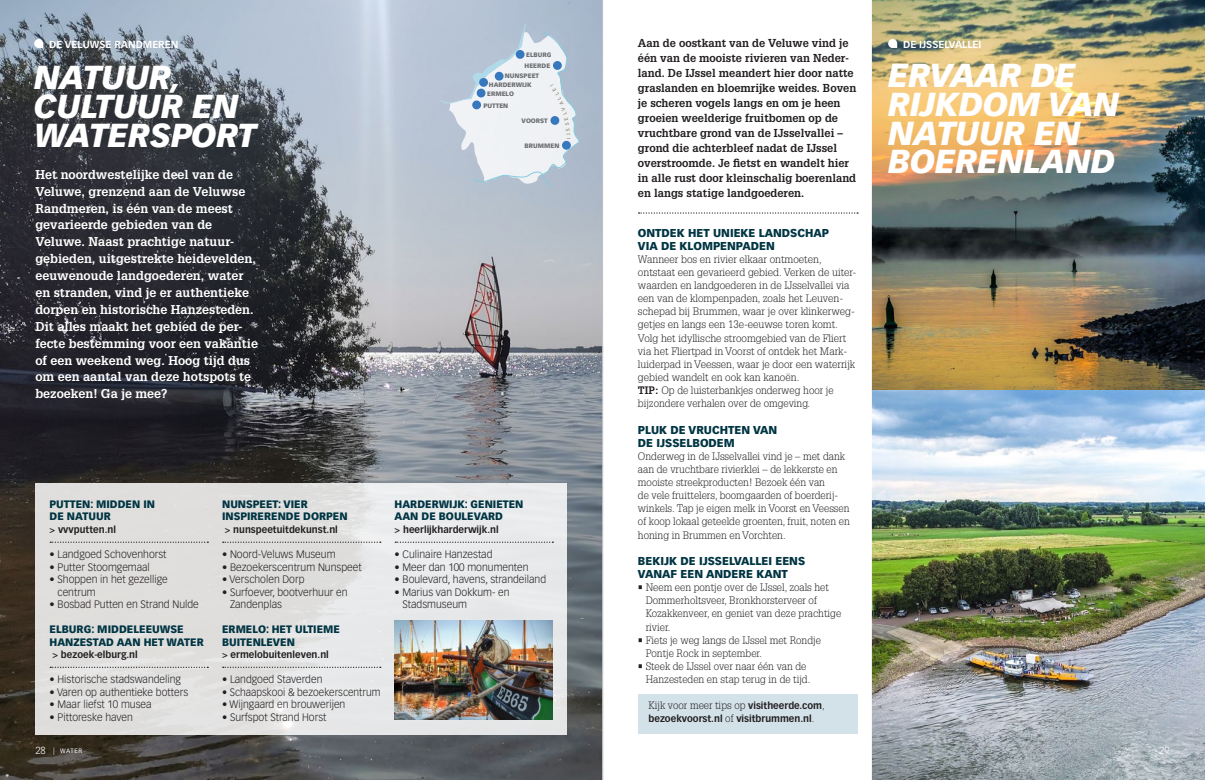
<style>
.page{position:relative;width:1205px;height:780px;background:#fff}
.page>*{position:absolute;margin:0;border:0;box-sizing:border-box;transform-origin:0 0}
.t1{font:italic 900 32.62px/28.8px "Vectora LT Std";letter-spacing:-.01em;color:#fff}
.t2{font:700 12.5px/16.9px "Glypha LT Std";color:#fff}
.t3{font:700 11.25px/15px "Glypha LT Std";color:#231f20}
.t4{font:900 11.25px/13.1px "Vectora LT Std";color:#003543}
.t5{font:300 10.62px/13.1px "Glypha LT Std";color:#231f20}
.t6{font:300 10.62px/12.5px "Vectora LT Std";color:#231f20}
.t7{font:900 10.62px/12.5px "Vectora LT Std";color:#003543}
.t8{font:300 10.62px "Vectora LT Std";color:#231f20;scale:.96 1}
.t9{font:700 10px "Vectora LT Std";color:#fff}
.t10{font:300 10px "Vectora LT Std";color:#fff}
.t11{font:700 9.62px "Vectora LT Std";color:#231f20}
.t12{font:900 6.25px/12px "Vectora LT Std";color:#6c6d70}
.t13{font:6.25px "Vectora LT Std";letter-spacing:.09em;color:#fff}
.s1{font-weight:700}
.s2{font-family:"Vectora LT Std";font-weight:700;font-size:9.62px}
.s3{font-family:"Glypha LT Std";font-weight:300;font-size:10.62px}
.s4{font-weight:300;font-size:10px}
.s5{font-weight:300;font-size:7.5px}
</style>
<div class="page">
<img style="left:0;top:0;width:602px;height:780px">
<img style="left:872px;top:390px;width:333px;height:390px">
<img style="left:872px;top:0;width:333px;height:390px">
<div style="left:35px;top:483px;width:532px;height:251px;background:linear-gradient(to right,#dedcda,#e8eaec)"></div>
<div style="left:638px;top:694px;width:219px;height:39px;background:#d3e1e9"></div>
<svg style="left:50px;top:541px;width:158px;height:2px"></svg>
<svg style="left:50px;top:666px;width:158px;height:2px"></svg>
<svg style="left:223px;top:541px;width:158px;height:2px"></svg>
<svg style="left:223px;top:666px;width:158px;height:2px"></svg>
<svg style="left:395px;top:541px;width:158px;height:2px"></svg>
<svg style="left:638px;top:212px;width:220px;height:2px"></svg>
<svg style="left:34px;top:39px;width:9px;height:9px"></svg>
<svg style="left:888px;top:39px;width:9px;height:9px"></svg>
<img style="left:395px;top:620px;width:158px;height:99px">
<hr style="left:602px;top:0;width:1px;height:780px;background:#c7c8ca">
<svg style="left:439px;top:24px;width:142px;height:163px"></svg>
<p class="t3" style="left:638px;top:35px;width:220px">Aan de oostkant van de Veluwe vind je één van de mooiste rivieren van Neder&shy;land. De IJssel meandert hier door natte graslanden en bloemrijke weides. Boven je scheren vogels langs en om je heen groeien weelderige fruitbomen op de vruchtbare grond van de IJsselvallei – grond die achterbleef nadat de IJssel overstroomde. Je fietst en wandelt hier in alle rust door kleinschalig boerenland en langs statige landgoederen.</p>
<p class="t4" style="left:638px;top:226px;width:193px">ONTDEK HET UNIEKE LANDSCHAP<br>VIA DE KLOMPENPADEN</p>
<p class="t5" style="left:638px;top:253px;width:220px">Wanneer bos en rivier elkaar ontmoeten, ontstaat een gevarieerd gebied. Verken de uiter&shy;waarden en landgoederen in de IJsselvallei via een van de klompenpaden, zoals het Leuven&shy;schepad bij Brummen, waar je over klinkerweg&shy;getjes en langs een 13e-eeuwse toren komt.<br>Volg het idyllische stroomgebied van de Fliert via het Fliertpad in Voorst of ontdek het Mark&shy;luiderpad in Veessen, waar je door een waterrijk gebied wandelt en ook kan kanoën.<br><span class="s1">TIP:</span> Op de luisterbankjes onderweg hoor je bijzondere verhalen over de omgeving.</p>
<p class="t4" style="left:638px;top:423px;width:141px">PLUK DE VRUCHTEN VAN<br>DE IJSSELBODEM</p>
<p class="t5" style="left:638px;top:449px;width:213px">Onderweg in de IJsselvallei vind je – met dank aan de vruchtbare rivierklei – de lekkerste en mooiste streekproducten! Bezoek één van<br>de vele fruittelers, boomgaarden of boerderij&shy;winkels. Tap je eigen melk in Voorst en Veessen of koop lokaal geteelde groenten, fruit, noten en honing in Brummen en Vorchten.</p>
<p class="t4" style="left:638px;top:554px;width:169px">BEKIJK DE IJSSELVALLEI EENS<br>VANAF EEN ANDERE KANT</p>
<p class="t5" style="left:646px;top:581px;width:197px;text-indent:-8px">• Neem een pontje over de IJssel, zoals het Dommerholtsveer, Bronkhorsterveer of Kozakkenveer, en geniet van deze prachtige rivier.</p>
<p class="t5" style="left:646px;top:633px;width:177px;text-indent:-8px">• Fiets je weg langs de IJssel met Rondje<br>Pontje Rock in september.</p>
<p class="t5" style="left:646px;top:659px;width:166px;text-indent:-8px">• Steek de IJssel over naar één van de<br>Hanzesteden en stap terug in de tijd.</p>
<p class="t5" style="left:648px;top:699px;width:178px">Kijk voor meer tips op <span class="s2">visitheerde.com</span>,</p>
<p class="t11" style="left:648px;top:713px;width:167px">bezoekvoorst.nl <span class="s3">of</span> visitbrummen.nl<span class="s3">.</span></p>
<p class="t9" style="left:49px;top:38px;width:131px">DE VELUWSE RANDMEREN</p>
<p class="t9" style="left:903px;top:38px;width:80px">DE IJSSELVALLEI</p>
<h1 class="t1" style="left:888px;top:61px;width:233px">ERVAAR DE<br>RIJKDOM VAN<br>NATUUR EN<br>BOERENLAND</h1>
<p class="t12" style="left:526px;top:49px;width:27px">ELBURG</p>
<p class="t12" style="left:524px;top:59px;width:27px">HEERDE</p>
<p class="t12" style="left:489px;top:79px;width:44px">HARDERWIJK</p>
<h1 class="t1" style="left:34px;top:63px;width:224px">NATUUR,<br>CULTUUR EN<br>WATERSPORT</h1>
<p class="t12" style="left:505px;top:70px;width:36px">NUNSPEET</p>
<p class="t12" style="left:483px;top:87px;width:32px;text-indent:4px">ERMELO<br>PUTTEN</p>
<p class="t12" style="left:521px;top:114px;width:28px">VOORST</p>
<p class="t12" style="left:524px;top:139px;width:36px">BRUMMEN</p>
<p class="t2" style="left:35px;top:165px;width:224px">Het noordwestelijke deel van de<br>Veluwe, grenzend aan de Veluwse<br>Randmeren, is één van de meest gevarieerde gebieden van de<br>Veluwe. Naast prachtige natuur&shy;gebieden, uitgestrekte heidevelden, eeuwenoude landgoederen, water en stranden, vind je er authentieke dorpen en historische Hanzesteden.<br>Dit alles maakt het gebied de per&shy;fecte bestemming voor een vakantie of een weekend weg. Hoog tijd dus om een aantal van deze hotspots te bezoeken! Ga je mee?</p>
<p class="t7" style="left:222px;top:498px;width:127px">NUNSPEET: VIER<br>INSPIRERENDE DORPEN</p>
<p class="t11" style="left:225px;top:523px;width:115px">&gt; nunspeetuitdekunst.nl</p>
<p class="t6" style="left:222px;top:548px;width:115px">• Noord-Veluws Museum</p>
<p class="t6" style="left:222px;top:560px;width:141px">• Bezoekerscentrum Nunspeet</p>
<p class="t6" style="left:222px;top:573px;width:84px">• Verscholen Dorp</p>
<p class="t6" style="left:230px;top:585px;width:119px;text-indent:-8px">• Surfoever, bootverhuur en<br>Zandenplas</p>
<p class="t7" style="left:222px;top:623px;width:119px">ERMELO: HET ULTIEME<br>BUITENLEVEN</p>
<p class="t11" style="left:222px;top:648px;width:108px">&gt; ermelobuitenleven.nl</p>
<p class="t6" style="left:222px;top:673px;width:102px">• Landgoed Staverden</p>
<p class="t8" style="left:222px;top:685px;width:166px">• Schaapskooi &amp; bezoekerscentrum</p>
<p class="t6" style="left:222px;top:698px;width:125px">• Wijngaard en brouwerijen</p>
<p class="t6" style="left:222px;top:710px;width:106px">• Surfspot Strand Horst</p>
<p class="t7" style="left:395px;top:498px;width:130px">HARDERWIJK: GENIETEN<br>AAN DE BOULEVARD</p>
<p class="t11" style="left:395px;top:523px;width:106px">&gt; heerlijkharderwijk.nl</p>
<p class="t6" style="left:395px;top:548px;width:99px">• Culinaire Hanzestad</p>
<p class="t6" style="left:395px;top:560px;width:135px">• Meer dan 100 monumenten</p>
<p class="t6" style="left:395px;top:573px;width:153px">• Boulevard, havens, strandeiland</p>
<p class="t6" style="left:402px;top:585px;width:109px;text-indent:-8px">• Marius van Dokkum- en<br>Stadsmuseum</p>
<p class="t7" style="left:50px;top:498px;width:107px">PUTTEN: MIDDEN IN<br>DE NATUUR</p>
<p class="t11" style="left:50px;top:523px;width:68px">&gt; vvvputten.nl</p>
<p class="t6" style="left:50px;top:548px;width:118px">• Landgoed Schovenhorst</p>
<p class="t6" style="left:50px;top:560px;width:102px">• Putter Stoomgemaal</p>
<p class="t6" style="left:58px;top:573px;width:112px;text-indent:-8px">• Shoppen in het gezellige centrum</p>
<p class="t6" style="left:50px;top:598px;width:151px">• Bosbad Putten en Strand Nulde</p>
<p class="t7" style="left:50px;top:623px;width:156px">ELBURG: MIDDELEEUWSE<br>HANZESTAD AAN HET WATER</p>
<p class="t11" style="left:53px;top:648px;width:87px">&gt; bezoek-elburg.nl</p>
<p class="t6" style="left:50px;top:673px;width:133px">• Historische stadswandeling</p>
<p class="t6" style="left:50px;top:685px;width:140px">• Varen op authentieke botters</p>
<p class="t6" style="left:50px;top:698px;width:103px">• Maar liefst 10 musea</p>
<p class="t6" style="left:50px;top:710px;width:85px">• Pittoreske haven</p>
<p class="t13" style="left:35px;top:747px;width:48px"><span class="s4">28</span> <span class="s5">|</span> WATER</p>
<p class="t10" style="left:1159px;top:744px;width:12px">29</p>
</div>
